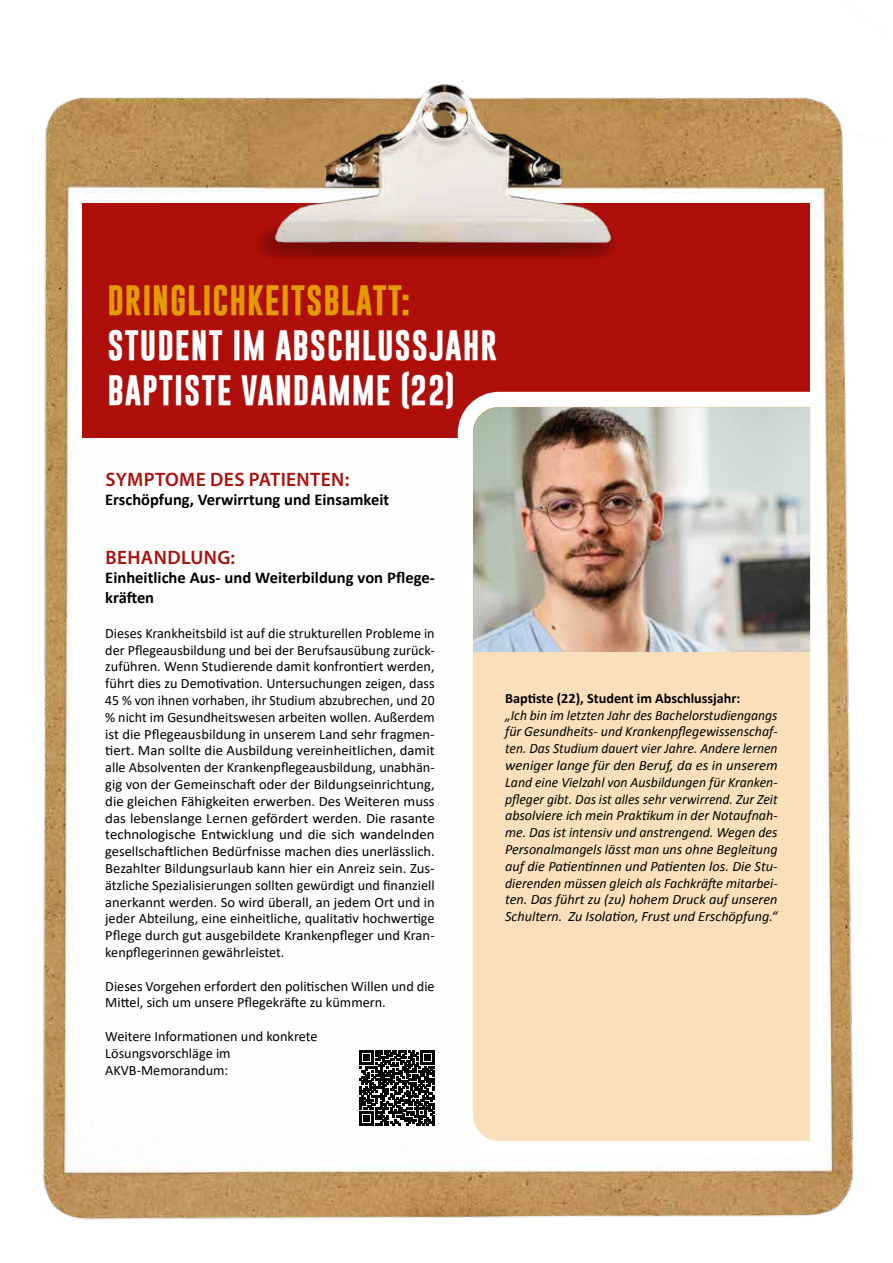
<style>
.page{position:relative;width:893px;height:1263px;background:#fff}
.page>*{position:absolute;margin:0;border:0;box-sizing:border-box;transform-origin:0 0}
.t1{font:700 30.75px/45px "Gobold";letter-spacing:.03em;color:#fff}
.t2{font:700 30.75px "Gobold";letter-spacing:.03em;color:#e49b00}
.t3{font:600 19.5px "Myriad Pro";letter-spacing:.02em;color:#ae0f0a}
.t4{font:700 16.5px/19.5px "Calibri";color:#000}
.t5{font:14.25px/16.8px "Calibri";color:#000}
.t6{font:italic 14.25px/16.8px "Calibri";color:#000;text-align:justify;scale:.96 1}
.t7{font:700 14.25px "Calibri";color:#000}
</style>
<div class="page">
<img style="left:43px;top:97px;width:810px;height:1123px">
<div style="left:83px;top:203px;width:727px;height:235px;background:#ae0f0a"></div>
<svg style="left:450px;top:384px;width:382px;height:779px"></svg>
<img style="left:473px;top:407px;width:337px;height:245px">
<img style="left:164px;top:84px;width:565px;height:175px">
<svg style="left:360px;top:1050px;width:75px;height:75px"></svg>
<h1 class="t2" style="left:107px;top:280px;width:305px">DRINGLICHKEITSBLATT:</h1>
<h1 class="t1" style="left:107px;top:323px;width:391px">STUDENT IM ABSCHLUSSJAHR<br>BAPTISTE VANDAMME (22)</h1>
<h2 class="t3" style="left:105px;top:467px;width:245px">SYMPTOME DES PATIENTEN:</h2>
<p class="t4" style="left:105px;top:490px;width:285px">Erschöpfung, Verwirrtung und Einsamkeit</p>
<h2 class="t3" style="left:105px;top:545px;width:131px">BEHANDLUNG:</h2>
<p class="t4" style="left:105px;top:568px;width:331px">Einheitliche Aus- und Weiterbildung von Pflege&shy;kräften</p>
<p class="t5" style="left:105px;top:624px;width:331px;text-align:justify">Dieses Krankheitsbild ist auf die strukturellen Probleme in der Pflegeausbildung und bei der Berufsausübung zurück&shy;zuführen. Wenn Studierende damit konfrontiert werden, führt dies zu Demotivation. Untersuchungen zeigen, dass 45 % von ihnen vorhaben, ihr Studium abzubrechen, und 20 % nicht im Gesundheitswesen arbeiten wollen. Außerdem ist die Pflegeausbildung in unserem Land sehr fragmen&shy;tiert. Man sollte die Ausbildung vereinheitlichen, damit alle Absolventen der Krankenpflegeausbildung, unabhän&shy;gig von der Gemeinschaft oder der Bildungseinrichtung, die gleichen Fähigkeiten erwerben. Des Weiteren muss das lebenslange Lernen gefördert werden. Die rasante technologische Entwicklung und die sich wandelnden gesellschaftlichen Bedürfnisse machen dies unerlässlich.<br>Bezahlter Bildungsurlaub kann hier ein Anreiz sein. Zus&shy;ätzliche Spezialisierungen sollten gewürdigt und finanziell anerkannt werden. So wird überall, an jedem Ort und in jeder Abteilung, eine einheitliche, qualitativ hochwertige Pflege durch gut ausgebildete Krankenpfleger und Kran&shy;kenpflegerinnen gewährleistet.</p>
<p class="t5" style="left:105px;top:977px;width:331px">Dieses Vorgehen erfordert den politischen Willen und die<br>Mittel, sich um unsere Pflegekräfte zu kümmern.</p>
<p class="t5" style="left:105px;top:1027px;width:214px">Weitere Informationen und konkrete<br>Lösungsvorschläge im<br>AKVB-Memorandum:</p>
<p class="t7" style="left:505px;top:688px;width:237px">Baptiste (22), Student im Abschlussjahr:</p>
<p class="t6" style="left:505px;top:706px;width:285px">„Ich bin im letzten Jahr des Bachelorstudiengangs für Gesundheits- und Krankenpflegewissenschaf&shy;ten. Das Studium dauert vier Jahre. Andere lernen weniger lange für den Beruf, da es in unserem Land eine Vielzahl von Ausbildungen für Kranken&shy;pfleger gibt. Das ist alles sehr verwirrend. Zur Zeit absolviere ich mein Praktikum in der Notaufnah&shy;me. Das ist intensiv und anstrengend. Wegen des Personalmangels lässt man uns ohne Begleitung auf die Patientinnen und Patienten los. Die Stu&shy;dierenden müssen gleich als Fachkräfte mitarbei&shy;ten. Das führt zu (zu) hohem Druck auf unseren Schultern. Zu Isolation, Frust und Erschöpfung.“</p>
</div>
